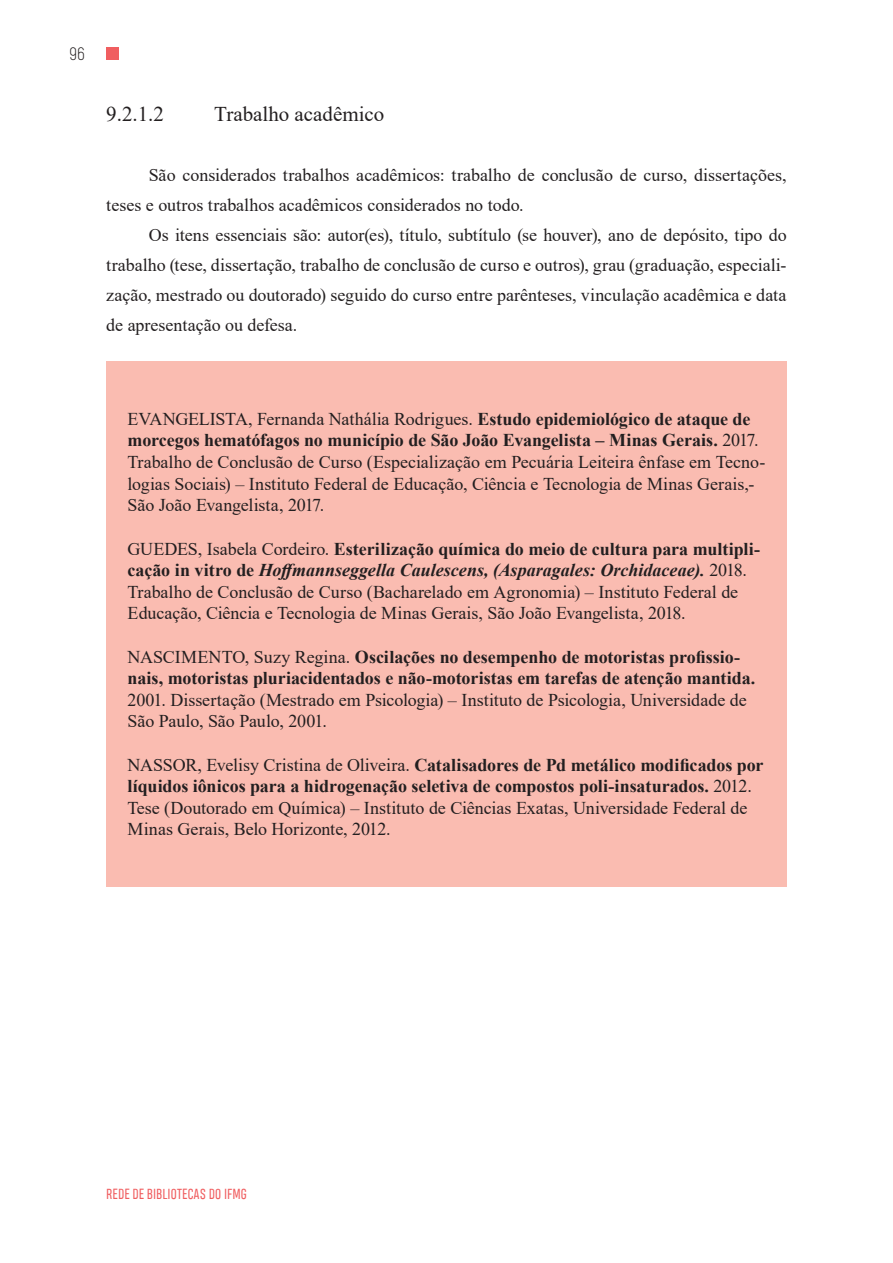
<style>
.page{position:relative;width:893px;height:1263px;background:#fff}
.page>*{position:absolute;margin:0;border:0;box-sizing:border-box;transform-origin:0 0}
.t1{font:21px "Times New Roman";color:#231f20}
.t2{font:18px/21.6px "Times New Roman";letter-spacing:-.005em;color:#231f20}
.t3{font:700 18px/21.6px "Times New Roman";letter-spacing:-.005em;color:#231f20}
.t4{font:300 18px "Akrobat";color:#231f20}
.t5{font:15px "Heading Smallcase Pro Trial";letter-spacing:.01em;color:#f05e60}
.s1{font-weight:700}
.s2{font-weight:700;font-style:italic}
.s3{font-weight:400}
</style>
<div class="page">
<div style="left:106px;top:47px;width:13px;height:13px;background:#f05e60"></div>
<div style="left:106px;top:361px;width:681px;height:525px;background:#fabcb1"></div>
<p class="t4" style="left:70px;top:43px;width:17px">96</p>
<p class="t1" style="left:106px;top:99px;width:59px">9.2.1.2</p>
<p class="t1" style="left:214px;top:99px;width:172px">Trabalho acadêmico</p>
<p class="t2" style="left:106px;top:160px;width:682px;line-height:30px;text-indent:43px">São considerados trabalhos acadêmicos: trabalho de conclusão de curso, dissertações, teses e outros trabalhos acadêmicos considerados no todo.</p>
<p class="t2" style="left:106px;top:220px;width:682px;line-height:30px;text-align:justify;text-indent:43px">Os itens essenciais são: autor(es), título, subtítulo (se houver), ano de depósito, tipo do trabalho (tese, dissertação, trabalho de conclusão de curso e outros), grau (graduação, especiali&shy;zação, mestrado ou doutorado) seguido do curso entre parênteses, vinculação acadêmica e data de apresentação ou defesa.</p>
<p class="t2" style="left:128px;top:407px;width:639px">EVANGELISTA, Fernanda Nathália Rodrigues. <span class="s1">Estudo epidemiológico de ataque de morcegos hematófagos no município de São João Evangelista – Minas Gerais.</span> 2017.<br>Trabalho de Conclusão de Curso (Especialização em Pecuária Leiteira ênfase em Tecno&shy;logias Sociais) – Instituto Federal de Educação, Ciência e Tecnologia de Minas Gerais,- São João Evangelista, 2017.</p>
<p class="t2" style="left:128px;top:537px;width:634px">GUEDES, Isabela Cordeiro. <span class="s1">Esterilização química do meio de cultura para multipli&shy;cação in vitro de</span> <span class="s2">Hoffmannseggella Caulescens, (Asparagales: Orchidaceae).</span> 2018.<br>Trabalho de Conclusão de Curso (Bacharelado em Agronomia) – Instituto Federal de Educação, Ciência e Tecnologia de Minas Gerais, São João Evangelista, 2018.</p>
<p class="t3" style="left:128px;top:645px;width:629px"><span class="s3">NASCIMENTO, Suzy Regina.</span> Oscilações no desempenho de motoristas profissio&shy;nais, motoristas pluriacidentados e não-motoristas em tarefas de atenção mantida.</p>
<p class="t2" style="left:128px;top:688px;width:621px">2001. Dissertação (Mestrado em Psicologia) – Instituto de Psicologia, Universidade de<br>São Paulo, São Paulo, 2001.</p>
<p class="t2" style="left:128px;top:753px;width:637px">NASSOR, Evelisy Cristina de Oliveira. <span class="s1">Catalisadores de Pd metálico modificados por líquidos iônicos para a hidrogenação seletiva de compostos poli-insaturados.</span> 2012.<br>Tese (Doutorado em Química) – Instituto de Ciências Exatas, Universidade Federal de Minas Gerais, Belo Horizonte, 2012.</p>
<p class="t5" style="left:106px;top:1185px;width:142px">REDE DE BIBLIOTECAS DO IFMG</p>
</div>
